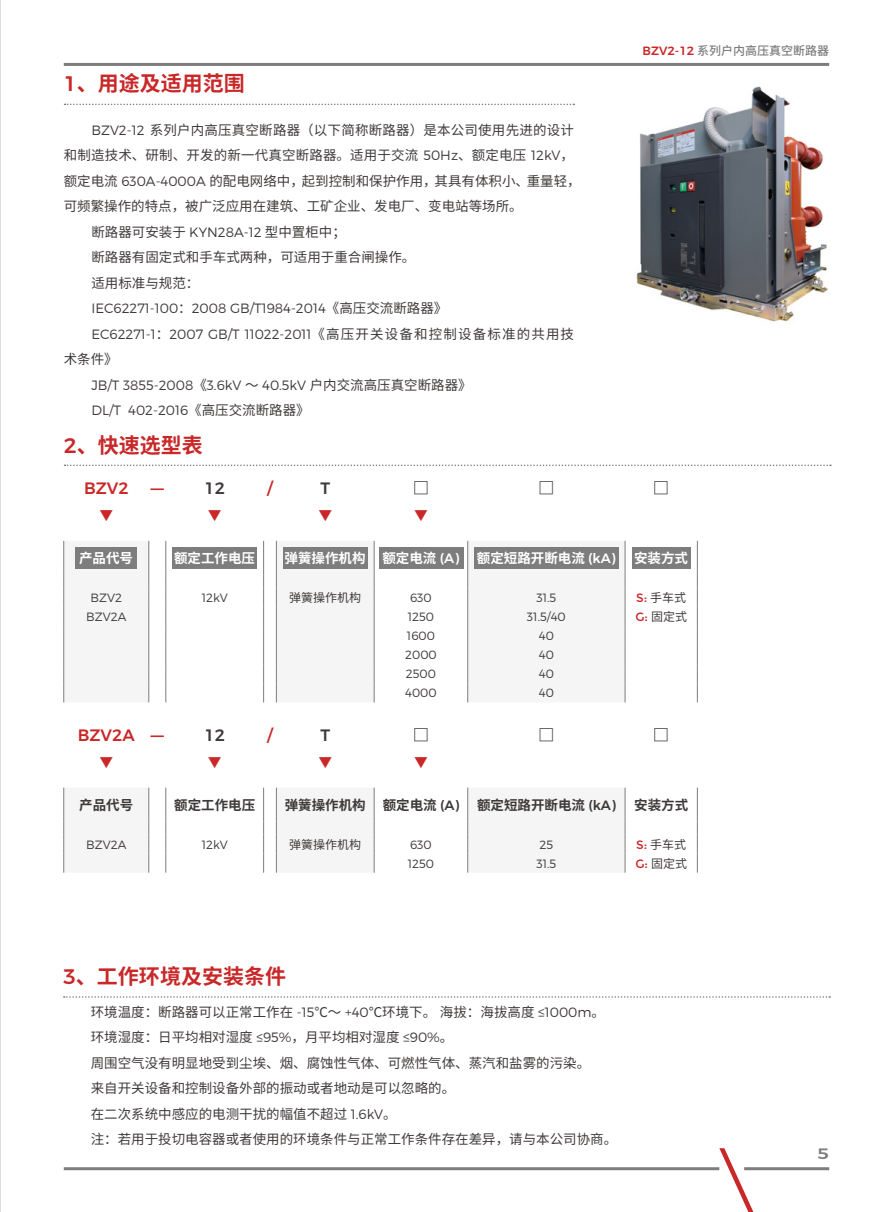
<style>
.page{position:relative;width:893px;height:1212px;background:#fff}
.page>*{position:absolute;margin:0;border:0;box-sizing:border-box;transform-origin:0 0}
.t1{font:700 21px "Source Han Sans CN";color:#c92728}
.正文{font:500 16.5px "Montserrat";color:#c92728}
.t2{font:500 16.5px "Montserrat";color:#3e3a39}
.t3{font:700 16.5px "Source Han Sans CN";color:#3e3a39}
.正文-2{font:700 16.5px "Source Han Sans CN";color:#c92728}
.t4{font:500 15px "Montserrat";color:#7d7d7d;scale:1.25 1}
.正文-3{font:13.5px/25.5px "Source Han Sans CN";color:#3e3a39}
.正文-4{font:300 13.5px/25.5px "Montserrat";color:#3e3a39}
.t5{font:700 13.5px "Source Han Sans CN";color:#3e3a39}
.t6{font:700 13.5px "Source Han Sans CN";color:#fff}
.正文-5{font:700 13.5px "Source Han Sans CN";color:#c92728}
.t7{font:300 12px "Montserrat";color:#3e3a39}
.t8{font:12px "Source Han Sans CN";color:#3e3a39}
.t9{font:500 12px "Source Han Sans CN";color:#7d7d7d}
.s1{font-family:"Montserrat";font-weight:500}
.s2{font-family:"Montserrat";font-weight:300}
.s3{font-family:"Source Han Sans CN";font-weight:400}
.s4{font-family:"Montserrat";color:#c92728}
</style>
<div class="page">
<hr style="left:744px;top:1167px;width:85px;height:3px;background:#7d7d7d">
<hr style="left:64px;top:63px;width:765px;height:3px;background:#7d7d7d">
<svg style="left:719px;top:1148px;width:40px;height:64px"></svg>
<hr style="left:64px;top:1167px;width:655px;height:3px;background:#7d7d7d">
<svg style="left:0;top:0;width:1px;height:1212px"></svg>
<svg style="left:65px;top:104px;width:509px;height:1px"></svg>
<svg style="left:65px;top:464px;width:766px;height:2px"></svg>
<svg style="left:64px;top:996px;width:766px;height:2px"></svg>
<svg style="left:64px;top:541px;width:561px;height:161px;fill:#f5f5f5"></svg>
<hr style="left:63px;top:541px;width:1px;height:34px;background:#7d7d7d">
<hr style="left:149px;top:541px;width:1px;height:34px;background:#7d7d7d">
<hr style="left:166px;top:541px;width:1px;height:34px;background:#7d7d7d">
<hr style="left:263px;top:541px;width:1px;height:34px;background:#7d7d7d">
<hr style="left:276px;top:541px;width:1px;height:34px;background:#7d7d7d">
<hr style="left:374px;top:541px;width:1px;height:34px;background:#7d7d7d">
<hr style="left:467px;top:541px;width:1px;height:34px;background:#7d7d7d">
<hr style="left:625px;top:541px;width:1px;height:34px;background:#7d7d7d">
<hr style="left:697px;top:541px;width:1px;height:34px;background:#7d7d7d">
<svg style="left:166px;top:575px;width:1px;height:127px"></svg>
<svg style="left:263px;top:575px;width:1px;height:127px"></svg>
<svg style="left:276px;top:575px;width:1px;height:127px"></svg>
<svg style="left:374px;top:575px;width:1px;height:127px"></svg>
<svg style="left:63px;top:575px;width:1px;height:127px"></svg>
<svg style="left:149px;top:575px;width:1px;height:127px"></svg>
<svg style="left:467px;top:575px;width:1px;height:127px"></svg>
<svg style="left:625px;top:575px;width:1px;height:127px"></svg>
<svg style="left:697px;top:575px;width:1px;height:127px"></svg>
<svg style="left:64px;top:788px;width:561px;height:85px;fill:#f5f5f5"></svg>
<hr style="left:63px;top:788px;width:1px;height:34px;background:#7d7d7d">
<hr style="left:149px;top:788px;width:1px;height:34px;background:#7d7d7d">
<hr style="left:166px;top:788px;width:1px;height:34px;background:#7d7d7d">
<hr style="left:263px;top:788px;width:1px;height:34px;background:#7d7d7d">
<hr style="left:276px;top:788px;width:1px;height:34px;background:#7d7d7d">
<hr style="left:374px;top:788px;width:1px;height:34px;background:#7d7d7d">
<hr style="left:467px;top:788px;width:1px;height:34px;background:#7d7d7d">
<hr style="left:625px;top:788px;width:1px;height:34px;background:#7d7d7d">
<hr style="left:697px;top:788px;width:1px;height:34px;background:#7d7d7d">
<svg style="left:166px;top:822px;width:1px;height:51px"></svg>
<svg style="left:263px;top:822px;width:1px;height:51px"></svg>
<svg style="left:276px;top:822px;width:1px;height:51px"></svg>
<svg style="left:63px;top:822px;width:1px;height:51px"></svg>
<svg style="left:149px;top:822px;width:1px;height:51px"></svg>
<svg style="left:374px;top:822px;width:1px;height:51px"></svg>
<svg style="left:467px;top:822px;width:1px;height:51px"></svg>
<svg style="left:625px;top:822px;width:1px;height:51px"></svg>
<svg style="left:697px;top:822px;width:1px;height:51px"></svg>
<div style="left:172px;top:547px;width:85px;height:22px;background:#7d7d7d"></div>
<div style="left:283px;top:547px;width:84px;height:22px;background:#7d7d7d"></div>
<div style="left:379px;top:547px;width:85px;height:22px;background:#7d7d7d"></div>
<div style="left:474px;top:547px;width:144px;height:22px;background:#7d7d7d"></div>
<div style="left:75px;top:547px;width:61px;height:22px;background:#7d7d7d"></div>
<div style="left:632px;top:547px;width:59px;height:22px;background:#7d7d7d"></div>
<img style="left:636px;top:86px;width:192px;height:236px">
<p class="t1" style="left:64px;top:72px;width:182px"><span class="s1">1</span>、用途及适用范围</p>
<p class="正文-3" style="left:64px;top:117px;width:518px;text-indent:28px"><span class="s2">BZV2-12</span> 系列户内高压真空断路器（以下简称断路器）是本公司使用先进的设计和制造技术、研制、开发的新一代真空断路器。适用于交流 <span class="s2">50Hz</span>、额定电压 <span class="s2">12kV</span>，额定电流 <span class="s2">630A-4000A</span> 的配电网络中，起到控制和保护作用，其具有体积小、重量轻，可频繁操作的特点，被广泛应用在建筑、工矿企业、发电厂、变电站等场所。</p>
<p class="正文-3" style="left:91px;top:219px;width:256px">断路器可安装于 <span class="s2">KYN28A-12</span> 型中置柜中；</p>
<p class="正文-3" style="left:91px;top:245px;width:325px">断路器有固定式和手车式两种，可适用于重合闸操作。</p>
<p class="正文-3" style="left:91px;top:270px;width:109px">适用标准与规范：</p>
<p class="正文-4" style="left:91px;top:295px;width:357px">IEC62271-100<span class="s3">：</span>2008 GB/T1984-2014<span class="s3">《高压交流断路器》</span></p>
<p class="正文-4" style="left:64px;top:321px;width:512px;text-indent:28px">EC62271-1<span class="s3">：</span>2007 GB/T 11022-2011<span class="s3">《高压开关设备和控制设备标准的共用技术条件》</span></p>
<p class="正文-4" style="left:91px;top:372px;width:382px">JB/T 3855-2008<span class="s3">《</span>3.6kV <span class="s3">～</span> 40.5kV <span class="s3">户内交流高压真空断路器》</span></p>
<p class="正文-4" style="left:91px;top:397px;width:220px">DL/T 402-2016<span class="s3">《高压交流断路器》</span></p>
<p class="t1" style="left:64px;top:434px;width:140px"><span class="s1">2</span>、快速选型表</p>
<p class="t9" style="left:643px;top:44px;width:188px"><span class="s4">BZV2-12</span> 系列户内高压真空断路器</p>
<p class="正文" style="left:84px;top:475px;width:46px">BZV2</p>
<p class="正文-2" style="left:150px;top:479px;width:16px">—</p>
<p class="t2" style="left:205px;top:475px;width:22px">12</p>
<p class="正文" style="left:267px;top:475px;width:7px">/</p>
<p class="t2" style="left:320px;top:475px;width:11px">T</p>
<p class="t3" style="left:413px;top:479px;width:18px">□</p>
<p class="t3" style="left:538px;top:479px;width:18px">□</p>
<p class="t3" style="left:653px;top:479px;width:18px">□</p>
<p class="正文-5" style="left:113px;top:523px;width:15px;rotate:-180deg">▲</p>
<p class="正文-5" style="left:221px;top:523px;width:15px;rotate:-180deg">▲</p>
<p class="正文-5" style="left:332px;top:523px;width:15px;rotate:-180deg">▲</p>
<p class="正文-5" style="left:428px;top:523px;width:15px;rotate:-180deg">▲</p>
<p class="t6" style="left:79px;top:550px;width:55px">产品代号</p>
<p class="t6" style="left:174px;top:550px;width:82px">额定工作电压</p>
<p class="t6" style="left:285px;top:550px;width:82px">弹簧操作机构</p>
<p class="t6" style="left:382px;top:550px;width:78px">额定电流 <span class="s1">(A)</span></p>
<p class="t6" style="left:477px;top:550px;width:140px">额定短路开断电流 <span class="s1">(kA)</span></p>
<p class="t6" style="left:634px;top:550px;width:55px">安装方式</p>
<p class="t7" style="left:91px;top:590px;width:33px">BZV2</p>
<p class="t7" style="left:202px;top:590px;width:28px">12kV</p>
<p class="t8" style="left:289px;top:591px;width:73px">弹簧操作机构</p>
<p class="t7" style="left:410px;top:590px;width:23px">630</p>
<p class="t7" style="left:536px;top:590px;width:21px">31.5</p>
<p class="t8" style="left:636px;top:591px;width:52px"><span class="s4">S:</span> 手车式</p>
<p class="t7" style="left:86px;top:609px;width:42px">BZV2A</p>
<p class="t7" style="left:408px;top:609px;width:28px">1250</p>
<p class="t7" style="left:527px;top:609px;width:40px">31.5/40</p>
<p class="t8" style="left:635px;top:610px;width:53px"><span class="s4">G:</span> 固定式</p>
<p class="t7" style="left:407px;top:628px;width:30px">1600</p>
<p class="t7" style="left:539px;top:628px;width:17px">40</p>
<p class="t7" style="left:405px;top:647px;width:33px">2000</p>
<p class="t7" style="left:539px;top:647px;width:17px">40</p>
<p class="t7" style="left:406px;top:667px;width:32px">2500</p>
<p class="t7" style="left:539px;top:667px;width:17px">40</p>
<p class="t7" style="left:405px;top:686px;width:33px">4000</p>
<p class="t7" style="left:539px;top:686px;width:17px">40</p>
<p class="正文" style="left:78px;top:721px;width:58px">BZV2A</p>
<p class="正文-2" style="left:150px;top:725px;width:16px">—</p>
<p class="t2" style="left:205px;top:721px;width:22px">12</p>
<p class="正文" style="left:267px;top:721px;width:7px">/</p>
<p class="t2" style="left:320px;top:721px;width:11px">T</p>
<p class="t3" style="left:413px;top:725px;width:18px">□</p>
<p class="t3" style="left:538px;top:725px;width:18px">□</p>
<p class="t3" style="left:653px;top:725px;width:18px">□</p>
<p class="正文-5" style="left:113px;top:769px;width:15px;rotate:-180deg">▲</p>
<p class="正文-5" style="left:221px;top:769px;width:15px;rotate:-180deg">▲</p>
<p class="正文-5" style="left:332px;top:769px;width:15px;rotate:-180deg">▲</p>
<p class="正文-5" style="left:428px;top:769px;width:15px;rotate:-180deg">▲</p>
<p class="t5" style="left:79px;top:797px;width:55px">产品代号</p>
<p class="t5" style="left:174px;top:797px;width:82px">额定工作电压</p>
<p class="t5" style="left:285px;top:797px;width:82px">弹簧操作机构</p>
<p class="t5" style="left:383px;top:797px;width:78px">额定电流 <span class="s1">(A)</span></p>
<p class="t5" style="left:477px;top:797px;width:140px">额定短路开断电流 <span class="s1">(kA)</span></p>
<p class="t5" style="left:634px;top:797px;width:55px">安装方式</p>
<p class="t7" style="left:86px;top:837px;width:42px">BZV2A</p>
<p class="t7" style="left:202px;top:837px;width:28px">12kV</p>
<p class="t8" style="left:289px;top:837px;width:73px">弹簧操作机构</p>
<p class="t7" style="left:410px;top:837px;width:23px">630</p>
<p class="t7" style="left:539px;top:837px;width:15px">25</p>
<p class="t8" style="left:636px;top:837px;width:52px"><span class="s4">S:</span> 手车式</p>
<p class="t7" style="left:408px;top:856px;width:28px">1250</p>
<p class="t7" style="left:536px;top:856px;width:21px">31.5</p>
<p class="t8" style="left:635px;top:856px;width:53px"><span class="s4">G:</span> 固定式</p>
<p class="t1" style="left:63px;top:964px;width:224px"><span class="s1">3</span>、工作环境及安装条件</p>
<p class="正文-3" style="left:91px;top:999px;width:516px">环境温度：断路器可以正常工作在 <span class="s2">-15</span>℃～ <span class="s2">+40</span>℃环境下。海拔：海拔高度 <span class="s2">≤1000m</span>。</p>
<p class="正文-3" style="left:91px;top:1025px;width:364px">环境湿度：日平均相对湿度 <span class="s2">≤95%</span>，月平均相对湿度 <span class="s2">≤90%</span>。</p>
<p class="正文-3" style="left:91px;top:1050px;width:501px">周围空气没有明显地受到尘埃、烟、腐蚀性气体、可燃性气体、蒸汽和盐雾的污染。</p>
<p class="正文-3" style="left:91px;top:1076px;width:366px">来自开关设备和控制设备外部的振动或者地动是可以忽略的。</p>
<p class="正文-3" style="left:91px;top:1101px;width:308px">在二次系统中感应的电测干扰的幅值不超过 <span class="s2">1.6kV</span>。</p>
<p class="正文-3" style="left:91px;top:1127px;width:528px">注：若用于投切电容器或者使用的环境条件与正常工作条件存在差异，请与本公司协商。</p>
<p class="t4" style="left:818px;top:1141px;width:11px">5</p>
</div>
